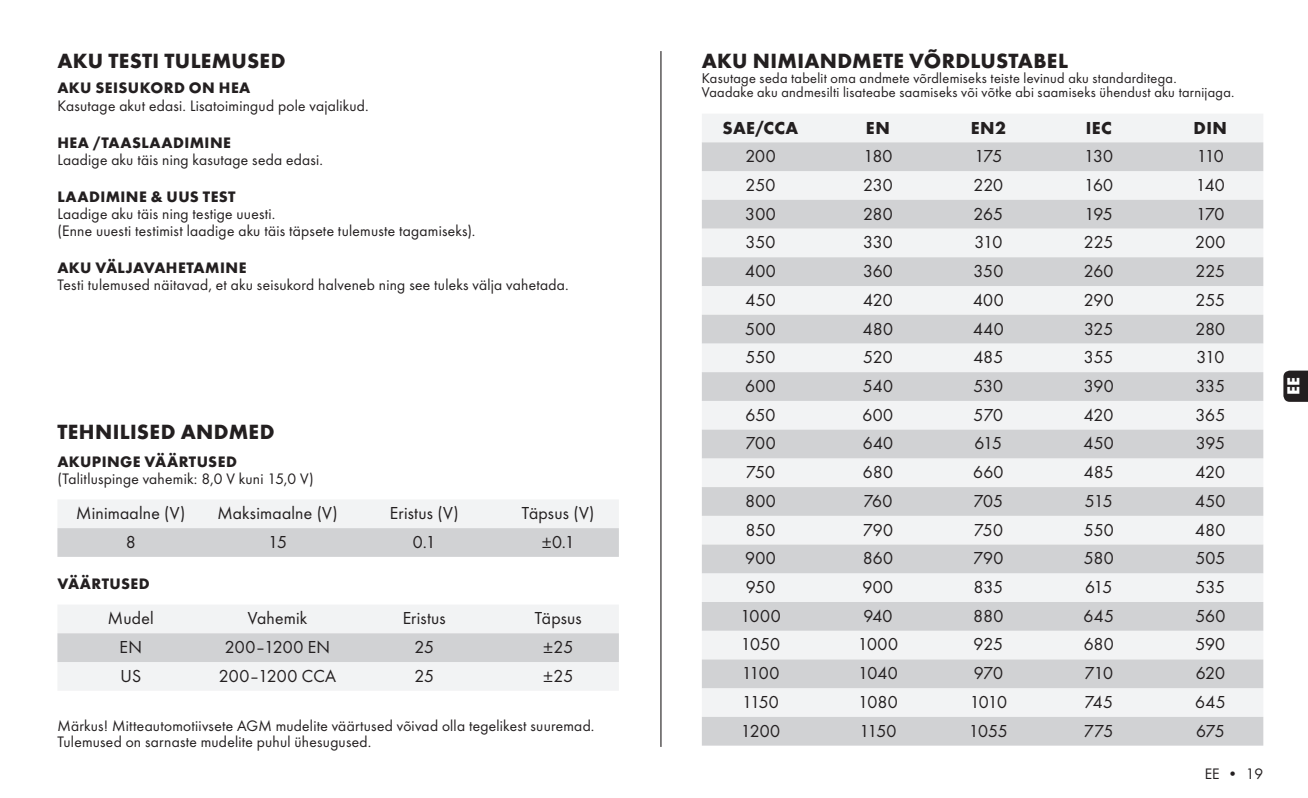
<style>
.page{position:relative;width:1308px;height:798px;background:#fff}
.page>*{position:absolute;margin:0;border:0;box-sizing:border-box;transform-origin:0 0}
.t1{font:700 21.38px "Futura";letter-spacing:.01em;color:#231f20}
.t2{font:18px "Futura Boo";letter-spacing:.005em;color:#231f20}
.t3{font:700 18px "Futura";letter-spacing:.025em;color:#231f20}
.t4{font:700 18px "Futura";color:#fff}
.t5{font:15.75px/16.9px "Futura Boo";letter-spacing:.015em;color:#231f20}
.t6{font:700 15.75px "Futura";letter-spacing:.025em;color:#231f20}
.t7{font:14.62px/14.6px "Futura Boo";letter-spacing:.02em;color:#231f20}
</style>
<div class="page">
<svg style="left:1283px;top:370px;width:24px;height:31px"></svg>
<svg style="left:57px;top:500px;width:562px;height:56px"></svg>
<div style="left:57px;top:605px;width:562px;height:85px;background:#f2f3f4"></div>
<div style="left:57px;top:633px;width:562px;height:28px;background:#d1d2d4"></div>
<div style="left:702px;top:114px;width:561px;height:28px;background:#f2f3f4"></div>
<svg style="left:702px;top:142px;width:561px;height:603px;fill:#d1d2d4"></svg>
<hr style="left:660px;top:51px;width:1px;height:695px;background:#231f20">
<p class="t1" style="left:57px;top:48px;width:230px">AKU TESTI TULEMUSED</p>
<p class="t6" style="left:57px;top:78px;width:194px">AKU SEISUKORD ON HEA</p>
<p class="t5" style="left:57px;top:97px;width:313px">Kasutage akut edasi. Lisatoimingud pole vajalikud.</p>
<p class="t6" style="left:57px;top:133px;width:175px">HEA /TAASLAADIMINE</p>
<p class="t5" style="left:57px;top:151px;width:267px">Laadige aku täis ning kasutage seda edasi.</p>
<p class="t6" style="left:57px;top:187px;width:180px">LAADIMINE &amp; UUS TEST</p>
<p class="t5" style="left:57px;top:205px;width:419px">Laadige aku täis ning testige uuesti.<br>(Enne uuesti testimist laadige aku täis täpsete tulemuste tagamiseks).</p>
<p class="t6" style="left:57px;top:258px;width:190px">AKU VÄLJAVAHETAMINE</p>
<p class="t5" style="left:57px;top:276px;width:513px">Testi tulemused näitavad, et aku seisukord halveneb ning see tuleks välja vahetada.</p>
<p class="t1" style="left:57px;top:418px;width:219px">TEHNILISED ANDMED</p>
<p class="t6" style="left:57px;top:452px;width:23px">AKUPINGE</p>
<p class="t6" style="left:145px;top:452px;width:12px">VÄÄRTUSED</p>
<p class="t5" style="left:57px;top:470px;width:258px">(Talitluspinge vahemik: 8,0 V kuni 15,0 V)</p>
<p class="t2" style="left:76px;top:502px;width:111px">Minimaalne (V)</p>
<p class="t2" style="left:217px;top:502px;width:122px">Maksimaalne (V)</p>
<p class="t2" style="left:390px;top:502px;width:70px">Eristus (V)</p>
<p class="t2" style="left:522px;top:502px;width:74px">Täpsus (V)</p>
<p class="t2" style="left:126px;top:531px;width:11px">8</p>
<p class="t2" style="left:268px;top:531px;width:20px">15</p>
<p class="t2" style="left:413px;top:531px;width:24px">0.1</p>
<p class="t2" style="left:541px;top:531px;width:35px">±0.1</p>
<p class="t6" style="left:57px;top:574px;width:22px">VÄÄRTUSED</p>
<p class="t2" style="left:108px;top:607px;width:47px">Mudel</p>
<p class="t2" style="left:248px;top:607px;width:61px">Vahemik</p>
<p class="t2" style="left:403px;top:607px;width:45px">Eristus</p>
<p class="t2" style="left:535px;top:607px;width:49px">Täpsus</p>
<p class="t2" style="left:120px;top:636px;width:24px">EN</p>
<p class="t2" style="left:225px;top:636px;width:107px">200–1200 EN</p>
<p class="t2" style="left:414px;top:636px;width:21px">25</p>
<p class="t2" style="left:543px;top:636px;width:32px">±25</p>
<p class="t2" style="left:120px;top:665px;width:22px">US</p>
<p class="t2" style="left:219px;top:665px;width:119px">200–1200 CCA</p>
<p class="t2" style="left:414px;top:665px;width:21px">25</p>
<p class="t2" style="left:543px;top:665px;width:32px">±25</p>
<p class="t1" style="left:702px;top:48px;width:368px">AKU NIMIANDMETE VÕRDLUSTABEL</p>
<p class="t7" style="left:702px;top:70px;width:534px">Kasutage seda tabelit oma andmete võrdlemiseks teiste levinud aku standarditega.<br>Vaadake aku andmesilti lisateabe saamiseks või võtke abi saamiseks ühendust aku tarnijaga.</p>
<p class="t3" style="left:722px;top:117px;width:77px">SAE/CCA</p>
<p class="t3" style="left:866px;top:117px;width:25px">EN</p>
<p class="t3" style="left:970px;top:117px;width:37px">EN2</p>
<p class="t3" style="left:1085px;top:117px;width:27px">IEC</p>
<p class="t3" style="left:1193px;top:117px;width:35px">DIN</p>
<p class="t2" style="left:745px;top:145px;width:32px">200</p>
<p class="t2" style="left:863px;top:145px;width:31px">180</p>
<p class="t2" style="left:974px;top:145px;width:29px">175</p>
<p class="t2" style="left:1084px;top:145px;width:30px">130</p>
<p class="t2" style="left:1196px;top:145px;width:29px">110</p>
<p class="t2" style="left:745px;top:174px;width:31px">250</p>
<p class="t2" style="left:863px;top:174px;width:31px">230</p>
<p class="t2" style="left:973px;top:174px;width:31px">220</p>
<p class="t2" style="left:1084px;top:174px;width:30px">160</p>
<p class="t2" style="left:1195px;top:174px;width:31px">140</p>
<p class="t2" style="left:745px;top:203px;width:32px">300</p>
<p class="t2" style="left:863px;top:203px;width:31px">280</p>
<p class="t2" style="left:973px;top:203px;width:31px">265</p>
<p class="t2" style="left:1084px;top:203px;width:30px">195</p>
<p class="t2" style="left:1196px;top:203px;width:30px">170</p>
<p class="t2" style="left:745px;top:231px;width:31px">350</p>
<p class="t2" style="left:863px;top:231px;width:31px">330</p>
<p class="t2" style="left:974px;top:231px;width:29px">310</p>
<p class="t2" style="left:1083px;top:231px;width:31px">225</p>
<p class="t2" style="left:1195px;top:231px;width:32px">200</p>
<p class="t2" style="left:745px;top:260px;width:32px">400</p>
<p class="t2" style="left:863px;top:260px;width:31px">360</p>
<p class="t2" style="left:973px;top:260px;width:31px">350</p>
<p class="t2" style="left:1084px;top:260px;width:31px">260</p>
<p class="t2" style="left:1195px;top:260px;width:31px">225</p>
<p class="t2" style="left:745px;top:289px;width:32px">450</p>
<p class="t2" style="left:863px;top:289px;width:31px">420</p>
<p class="t2" style="left:973px;top:289px;width:32px">400</p>
<p class="t2" style="left:1083px;top:289px;width:32px">290</p>
<p class="t2" style="left:1195px;top:289px;width:31px">255</p>
<p class="t2" style="left:745px;top:318px;width:32px">500</p>
<p class="t2" style="left:863px;top:318px;width:32px">480</p>
<p class="t2" style="left:973px;top:318px;width:32px">440</p>
<p class="t2" style="left:1084px;top:318px;width:31px">325</p>
<p class="t2" style="left:1195px;top:318px;width:31px">280</p>
<p class="t2" style="left:745px;top:346px;width:31px">550</p>
<p class="t2" style="left:863px;top:346px;width:31px">520</p>
<p class="t2" style="left:973px;top:346px;width:31px">485</p>
<p class="t2" style="left:1083px;top:346px;width:31px">355</p>
<p class="t2" style="left:1196px;top:346px;width:29px">310</p>
<p class="t2" style="left:745px;top:375px;width:32px">600</p>
<p class="t2" style="left:863px;top:375px;width:32px">540</p>
<p class="t2" style="left:973px;top:375px;width:31px">530</p>
<p class="t2" style="left:1083px;top:375px;width:31px">390</p>
<p class="t2" style="left:1195px;top:375px;width:31px">335</p>
<p class="t2" style="left:745px;top:404px;width:32px">650</p>
<p class="t2" style="left:862px;top:404px;width:32px">600</p>
<p class="t2" style="left:973px;top:404px;width:31px">570</p>
<p class="t2" style="left:1083px;top:404px;width:31px">420</p>
<p class="t2" style="left:1195px;top:404px;width:31px">365</p>
<p class="t2" style="left:745px;top:432px;width:32px">700</p>
<p class="t2" style="left:862px;top:432px;width:32px">640</p>
<p class="t2" style="left:974px;top:432px;width:29px">615</p>
<p class="t2" style="left:1083px;top:432px;width:32px">450</p>
<p class="t2" style="left:1195px;top:432px;width:31px">395</p>
<p class="t2" style="left:746px;top:461px;width:31px">750</p>
<p class="t2" style="left:863px;top:461px;width:32px">680</p>
<p class="t2" style="left:973px;top:461px;width:32px">660</p>
<p class="t2" style="left:1083px;top:461px;width:31px">485</p>
<p class="t2" style="left:1195px;top:461px;width:31px">420</p>
<p class="t2" style="left:745px;top:490px;width:32px">800</p>
<p class="t2" style="left:863px;top:490px;width:30px">760</p>
<p class="t2" style="left:973px;top:490px;width:31px">705</p>
<p class="t2" style="left:1084px;top:490px;width:29px">515</p>
<p class="t2" style="left:1195px;top:490px;width:32px">450</p>
<p class="t2" style="left:745px;top:518px;width:32px">850</p>
<p class="t2" style="left:863px;top:518px;width:32px">790</p>
<p class="t2" style="left:973px;top:518px;width:31px">750</p>
<p class="t2" style="left:1083px;top:518px;width:31px">550</p>
<p class="t2" style="left:1195px;top:518px;width:32px">480</p>
<p class="t2" style="left:745px;top:547px;width:32px">900</p>
<p class="t2" style="left:863px;top:547px;width:32px">860</p>
<p class="t2" style="left:973px;top:547px;width:32px">790</p>
<p class="t2" style="left:1083px;top:547px;width:31px">580</p>
<p class="t2" style="left:1195px;top:547px;width:31px">505</p>
<p class="t2" style="left:745px;top:576px;width:31px">950</p>
<p class="t2" style="left:862px;top:576px;width:32px">900</p>
<p class="t2" style="left:973px;top:576px;width:31px">835</p>
<p class="t2" style="left:1085px;top:576px;width:29px">615</p>
<p class="t2" style="left:1195px;top:576px;width:31px">535</p>
<p class="t2" style="left:740px;top:604px;width:42px">1000</p>
<p class="t2" style="left:863px;top:604px;width:31px">940</p>
<p class="t2" style="left:973px;top:604px;width:32px">880</p>
<p class="t2" style="left:1083px;top:604px;width:32px">645</p>
<p class="t2" style="left:1195px;top:604px;width:32px">560</p>
<p class="t2" style="left:741px;top:633px;width:41px">1050</p>
<p class="t2" style="left:857px;top:633px;width:42px">1000</p>
<p class="t2" style="left:973px;top:633px;width:31px">925</p>
<p class="t2" style="left:1083px;top:633px;width:32px">680</p>
<p class="t2" style="left:1195px;top:633px;width:31px">590</p>
<p class="t2" style="left:741px;top:662px;width:39px">1100</p>
<p class="t2" style="left:858px;top:662px;width:41px">1040</p>
<p class="t2" style="left:973px;top:662px;width:31px">970</p>
<p class="t2" style="left:1084px;top:662px;width:30px">710</p>
<p class="t2" style="left:1195px;top:662px;width:31px">620</p>
<p class="t2" style="left:742px;top:691px;width:38px">1150</p>
<p class="t2" style="left:858px;top:691px;width:41px">1080</p>
<p class="t2" style="left:969px;top:691px;width:39px">1010</p>
<p class="t2" style="left:1084px;top:691px;width:30px">745</p>
<p class="t2" style="left:1195px;top:691px;width:32px">645</p>
<p class="t5" style="left:57px;top:717px;width:538px">Märkus! Mitteautomotiivsete AGM mudelite väärtused võivad olla tegelikest suuremad.</p>
<p class="t2" style="left:741px;top:719px;width:41px">1200</p>
<p class="t2" style="left:859px;top:719px;width:38px">1150</p>
<p class="t2" style="left:968px;top:719px;width:41px">1055</p>
<p class="t2" style="left:1083px;top:719px;width:31px">775</p>
<p class="t2" style="left:1196px;top:719px;width:30px">675</p>
<p class="t5" style="left:57px;top:732px;width:315px">Tulemused on sarnaste mudelite puhul ühesugused.</p>
<p class="t5" style="left:1204px;top:764px;width:60px">EE • 19</p>
<p class="t4" style="left:1282px;top:395px;width:20px;rotate:-90deg">EE</p>
</div>
